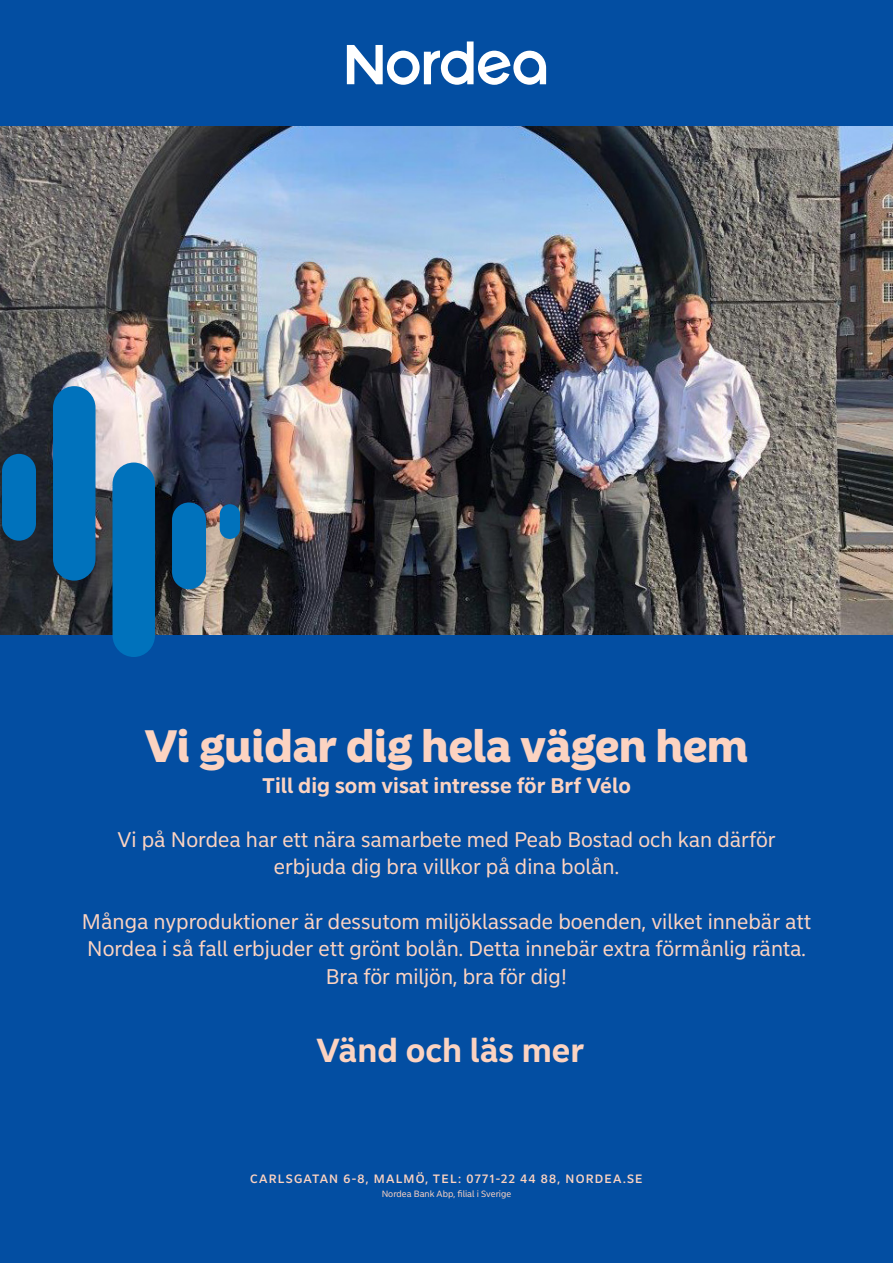
<style>
.page{position:relative;width:893px;height:1263px;background:#034ea2}
.page>*{position:absolute;margin:0;border:0;box-sizing:border-box;transform-origin:0 0}
.t1{font:900 45px "Nordea Sans Large";color:#fcd3c1}
.t2{font:700 33px "Nordea Sans Small";color:#fcd3c1}
.t3{font:21px/27.3px "Nordea Sans Small";color:#fcd3c1;text-align:center}
.t4{font:700 21px "Nordea Sans Small";color:#fcd3c1}
.t5{font:500 12px "Nordea Sans Small";letter-spacing:.1em;color:#fcd3c1}
.t6{font:9px "Nordea Sans Small";color:#fcd3c1}
</style>
<div class="page">
<svg style="left:347px;top:41px;width:199px;height:44px"></svg>
<img style="left:0;top:126px;width:893px;height:508px">
<div style="left:2px;top:454px;width:34px;height:87px;background:#0072bc;border-radius:17px"></div>
<div style="left:220px;top:504px;width:20px;height:35px;background:#0072bc;border-radius:10px"></div>
<div style="left:172px;top:502px;width:34px;height:87px;background:#0072bc;border-radius:17px"></div>
<svg style="left:53px;top:386px;width:43px;height:195px;background:#0671b7"></svg>
<div style="left:113px;top:462px;width:42px;height:195px;background:#0072bc"></div>
<p class="t1" style="left:145px;top:719px;width:604px">Vi guidar dig hela vägen hem</p>
<p class="t4" style="left:262px;top:772px;width:370px">Till dig som visat intresse för Brf Vélo</p>
<p class="t3" style="left:117px;top:826px;width:659px">Vi på Nordea har ett nära samarbete med Peab Bostad och kan därför erbjuda dig bra villkor på dina bolån.</p>
<p class="t3" style="left:82px;top:908px;width:730px">Många nyproduktioner är dessutom miljöklassade boenden, vilket innebär att<br>Nordea i så fall erbjuder ett grönt bolån. Detta innebär extra förmånlig ränta.<br>Bra för miljön, bra för dig!</p>
<p class="t2" style="left:316px;top:1030px;width:269px">Vänd och läs mer</p>
<p class="t5" style="left:250px;top:1171px;width:394px">CARLSGATAN 6-8, MALMÖ, TEL: 0771-22 44 88, NORDEA.SE</p>
<p class="t6" style="left:382px;top:1189px;width:131px">Nordea Bank Abp, filial i Sverige</p>
</div>
